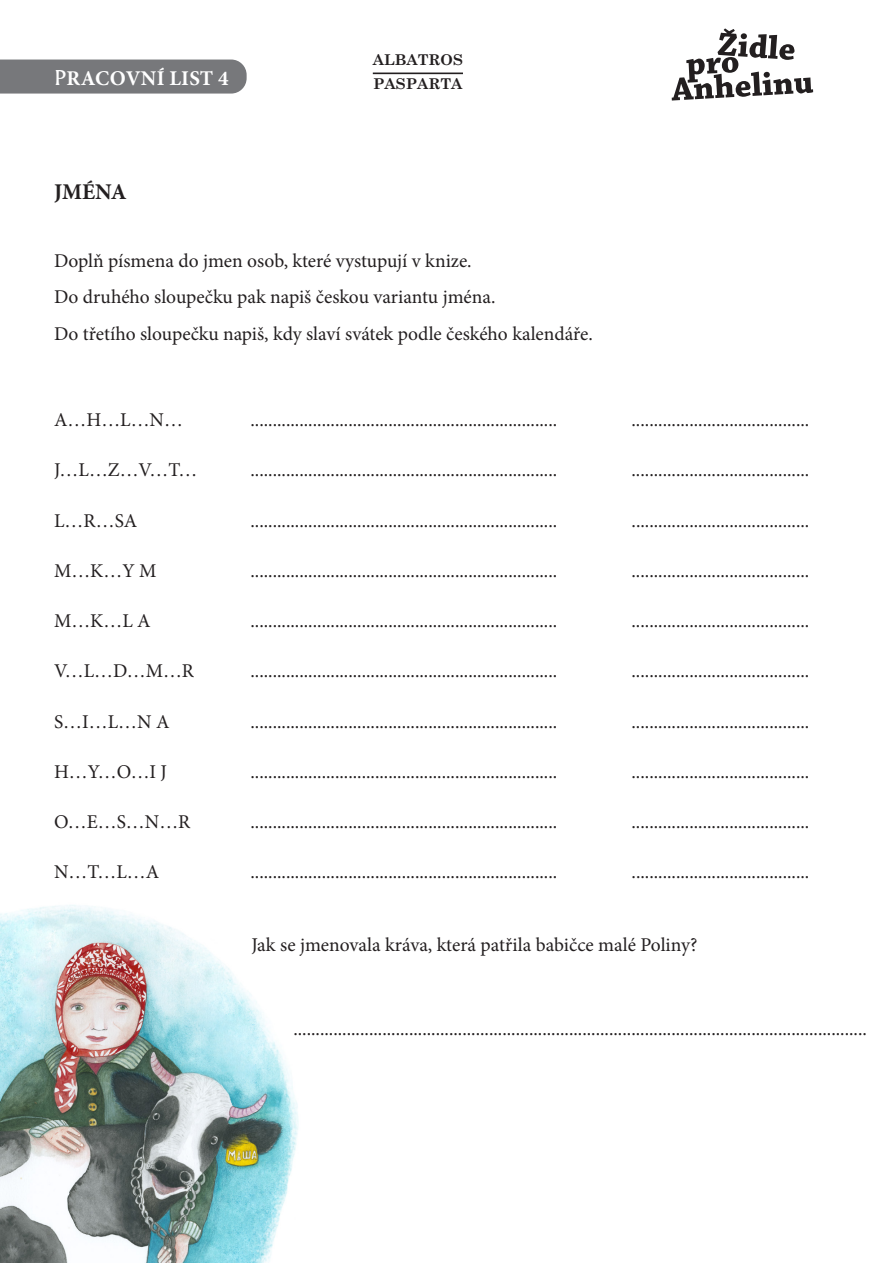
<style>
.page{position:relative;width:893px;height:1263px;background:#fff}
.page>*{position:absolute;margin:0;border:0;box-sizing:border-box;transform-origin:0 0}
._1__odstavec{font:700 22.5px "Minion Pro";color:#231f20}
._1__odstavec-2{font:700 21px "Minion Pro";letter-spacing:.01em;color:#fff}
._1__odstavec-3{font:19.5px "Minion Pro";color:#231f20}
.t1{font:700 14.85px "Century Schoolbook";color:#231f20}
.s1{font-family:"Aichel";font-weight:400}
</style>
<div class="page">
<img style="left:0;top:905px;width:299px;height:358px">
<div style="left:0;top:60px;width:247px;height:34px;background:#77787b"></div>
<hr style="left:373px;top:73px;width:90px;height:1px;background:#231f20">
<svg style="left:672px;top:28px;width:141px;height:73px"></svg>
<p class="_1__odstavec-2" style="left:54px;top:64px;width:176px"><span class="s1">P</span>RACOVNÍ LIST 4</p>
<p class="_1__odstavec" style="left:54px;top:176px;width:74px">JMÉNA</p>
<p class="t1" style="left:373px;top:48px;width:92px">ALBATROS</p>
<p class="t1" style="left:373px;top:72px;width:91px">PASPARTA</p>
<p class="_1__odstavec-3" style="left:54px;top:248px;width:419px">Doplň písmena do jmen osob, které vystupují v knize.</p>
<p class="_1__odstavec-3" style="left:54px;top:284px;width:443px">Do druhého sloupečku pak napiš českou variantu jména.</p>
<p class="_1__odstavec-3" style="left:54px;top:320px;width:540px">Do třetího sloupečku napiš, kdy slaví svátek podle českého kalendáře.</p>
<p class="_1__odstavec-3" style="left:54px;top:407px;width:131px">A…H…L…N…</p>
<p class="_1__odstavec-3" style="left:251px;top:407px;width:308px">.....................................................................</p>
<p class="_1__odstavec-3" style="left:631px;top:407px;width:179px">........................................</p>
<p class="_1__odstavec-3" style="left:54px;top:457px;width:145px">J…L…Z…V…T…</p>
<p class="_1__odstavec-3" style="left:250px;top:457px;width:308px">.....................................................................</p>
<p class="_1__odstavec-3" style="left:631px;top:457px;width:179px">........................................</p>
<p class="_1__odstavec-3" style="left:54px;top:507px;width:85px">L…R…SA</p>
<p class="_1__odstavec-3" style="left:250px;top:507px;width:308px">.....................................................................</p>
<p class="_1__odstavec-3" style="left:632px;top:507px;width:179px">........................................</p>
<p class="_1__odstavec-3" style="left:54px;top:557px;width:104px">M…K…Y M</p>
<p class="_1__odstavec-3" style="left:251px;top:557px;width:308px">.....................................................................</p>
<p class="_1__odstavec-3" style="left:631px;top:557px;width:179px">........................................</p>
<p class="_1__odstavec-3" style="left:54px;top:608px;width:98px">M…K…L A</p>
<p class="_1__odstavec-3" style="left:251px;top:608px;width:308px">.....................................................................</p>
<p class="_1__odstavec-3" style="left:631px;top:608px;width:179px">........................................</p>
<p class="_1__odstavec-3" style="left:54px;top:658px;width:142px">V…L…D…M…R</p>
<p class="_1__odstavec-3" style="left:251px;top:658px;width:308px">.....................................................................</p>
<p class="_1__odstavec-3" style="left:631px;top:658px;width:179px">........................................</p>
<p class="_1__odstavec-3" style="left:54px;top:708px;width:117px">S…I…L…N A</p>
<p class="_1__odstavec-3" style="left:251px;top:708px;width:308px">.....................................................................</p>
<p class="_1__odstavec-3" style="left:631px;top:708px;width:179px">........................................</p>
<p class="_1__odstavec-3" style="left:54px;top:758px;width:115px">H…Y…O…I J</p>
<p class="_1__odstavec-3" style="left:251px;top:758px;width:308px">.....................................................................</p>
<p class="_1__odstavec-3" style="left:631px;top:758px;width:179px">........................................</p>
<p class="_1__odstavec-3" style="left:54px;top:809px;width:138px">O…E…S…N…R</p>
<p class="_1__odstavec-3" style="left:251px;top:809px;width:308px">.....................................................................</p>
<p class="_1__odstavec-3" style="left:631px;top:809px;width:179px">........................................</p>
<p class="_1__odstavec-3" style="left:54px;top:859px;width:107px">N…T…L…A</p>
<p class="_1__odstavec-3" style="left:251px;top:859px;width:308px">.....................................................................</p>
<p class="_1__odstavec-3" style="left:632px;top:859px;width:179px">........................................</p>
<p class="_1__odstavec-3" style="left:251px;top:931px;width:447px">Jak se jmenovala kráva, která patřila babičce malé Poliny?</p>
<p class="_1__odstavec-3" style="left:293px;top:1015px;width:575px">.................................................................................................................................</p>
</div>
